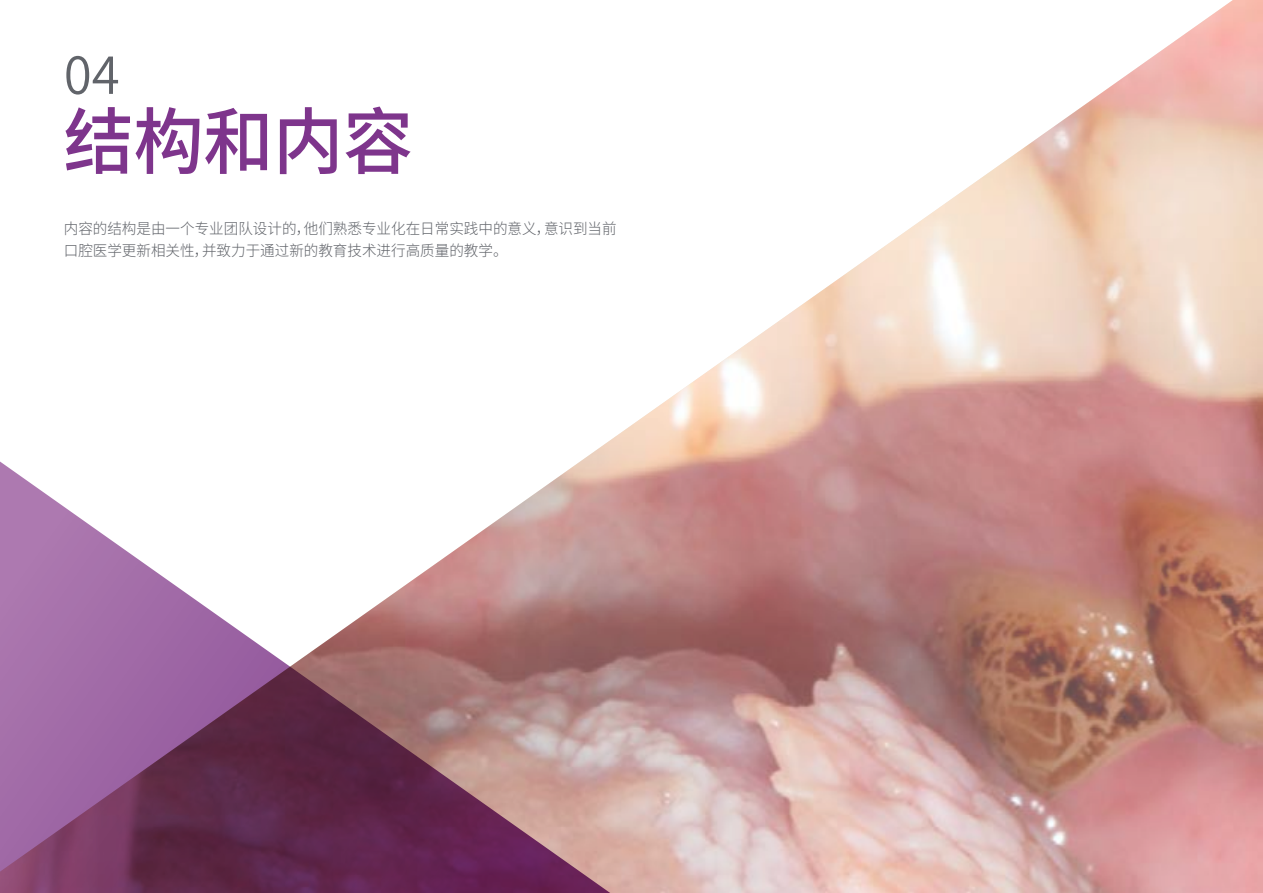
<style>
.page{position:relative;width:1263px;height:893px;background:#fff}
.page>*{position:absolute;margin:0;border:0;box-sizing:border-box;transform-origin:0 0}
.t1{font:500 72px "Source Han Sans CN";color:#7e358c}
.t2{font:52.5px "Source Han Sans CN";color:#61646a}
.t3{font:300 15px/22.5px "Source Han Sans CN";color:#61646a}
</style>
<div class="page">
<img style="left:602px;top:0;width:661px;height:893px">
<svg style="left:0;top:446px;width:640px;height:447px"></svg>
<h2 class="t2" style="left:64px;top:45px;width:57px">04</h2>
<h1 class="t1" style="left:64px;top:101px;width:351px">结构和内容</h1>
<p class="t3" style="left:64px;top:217px;width:554px">内容的结构是由一个专业团队设计的，他们熟悉专业化在日常实践中的意义，意识到当前口腔医学更新相关性，并致力于通过新的教育技术进行高质量的教学。</p>
</div>
